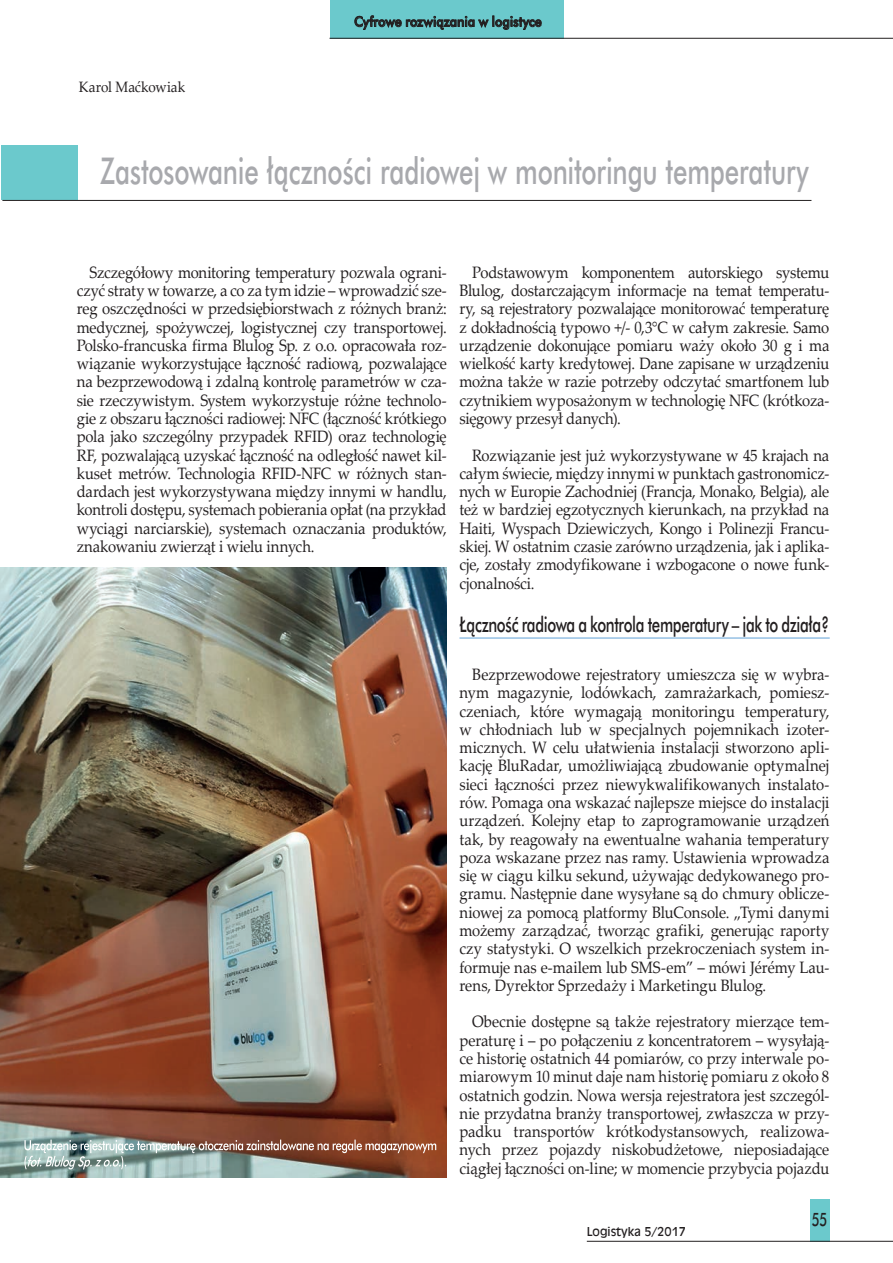
<style>
.page{position:relative;width:893px;height:1263px;background:#fff}
.page>*{position:absolute;margin:0;border:0;box-sizing:border-box;transform-origin:0 0}
.t1{font:36px "Futura Md PL";letter-spacing:-.01em;color:#a8a9ad;scale:.7 1}
.t2{font:21px "Futura Md PL";letter-spacing:-.025em;color:#231f20;scale:.7 1}
.t3{font:18px "Futura Md PL";color:#231f20;scale:.7 1}
.t4{font:16.5px/18.3px "Palatino Linotype";letter-spacing:-.01em;color:#231f20;text-align:justify;scale:.9 1}
.t5{font:15px "Palatino Linotype";color:#231f20;scale:.9 1}
.t6{font:13.5px "Futura Md PL";letter-spacing:.01em;color:#231f20;scale:.9 1}
.t7{font:12px "Incised 901 EU";color:#231f20}
</style>
<div class="page">
<div style="left:810px;top:1199px;width:19px;height:42px;background:#6bc9cc"></div>
<hr style="left:587px;top:1241px;width:306px;height:1px;background:#231f20">
<div style="left:330px;top:0;width:233px;height:38px;background:#6bc9cc"></div>
<hr style="left:330px;top:38px;width:563px;height:1px;background:#231f20">
<svg style="left:354px;top:15px;width:188px;height:15px"></svg>
<div style="left:1px;top:145px;width:77px;height:55px;background:#6bc9cc"></div>
<hr style="left:2px;top:200px;width:809px;height:1px;background:#231f20">
<hr style="left:459px;top:638px;width:371px;height:1px;background:#61a1d7">
<img style="left:0;top:568px;width:446px;height:610px">
<svg style="left:24px;top:1139px;width:412px;height:30px;background:#95897d"></svg>
<p class="t5" style="left:79px;top:76px;width:120px">Karol Maćkowiak</p>
<p class="t6" style="left:354px;top:13px;width:210px">Cyfrowe rozwiązania w logistyce</p>
<h1 class="t1" style="left:100px;top:149px;width:1014px">Zastosowanie łączności radiowej w monitoringu temperatury</h1>
<p class="t4" style="left:77px;top:262px;width:413px;text-indent:13px">Szczegółowy monitoring temperatury pozwala ograni&shy;czyć straty w towarze, a co za tym idzie – wprowadzić sze&shy;reg oszczędności w przedsiębiorstwach z różnych branż: medycznej, spożywczej, logistycznej czy transportowej.<br>Polsko-francuska firma Blulog Sp. z o.o. opracowała roz&shy;wiązanie wykorzystujące łączność radiową, pozwalające na bezprzewodową i zdalną kontrolę parametrów w cza&shy;sie rzeczywistym. System wykorzystuje różne technolo&shy;gie z obszaru łączności radiowej: NFC (łączność krótkiego pola jako szczególny przypadek RFID) oraz technologię RF, pozwalającą uzyskać łączność na odległość nawet kil&shy;kuset metrów. Technologia RFID-NFC w różnych stan&shy;dardach jest wykorzystywana między innymi w handlu, kontroli dostępu, systemach pobierania opłat (na przykład wyciągi narciarskie), systemach oznaczania produktów, znakowaniu zwierząt i wielu innych.</p>
<p class="t4" style="left:459px;top:262px;width:413px;text-indent:13px">Podstawowym komponentem autorskiego systemu Blulog, dostarczającym informacje na temat temperatu&shy;ry, są rejestratory pozwalające monitorować temperaturę z dokładnością typowo +/- 0,3°C w całym zakresie. Samo urządzenie dokonujące pomiaru waży około 30 g i ma wielkość karty kredytowej. Dane zapisane w urządzeniu można także w razie potrzeby odczytać smartfonem lub czytnikiem wyposażonym w technologię NFC (krótkoza&shy;sięgowy przesył danych).</p>
<p class="t4" style="left:459px;top:445px;width:413px;text-indent:13px">Rozwiązanie jest już wykorzystywane w 45 krajach na całym świecie, między innymi w punktach gastronomicz&shy;nych w Europie Zachodniej (Francja, Monako, Belgia), ale też w bardziej egzotycznych kierunkach, na przykład na Haiti, Wyspach Dziewiczych, Kongo i Polinezji Francu&shy;skiej. W ostatnim czasie zarówno urządzenia, jak i aplika&shy;cje, zostały zmodyfikowane i wzbogacone o nowe funk&shy;cjonalności.</p>
<p class="t2" style="left:459px;top:611px;width:530px">Łączność radiowa a kontrola temperatury – jak to działa?</p>
<p class="t4" style="left:459px;top:664px;width:413px;text-indent:13px">Bezprzewodowe rejestratory umieszcza się w wybra&shy;nym magazynie, lodówkach, zamrażarkach, pomiesz&shy;czeniach, które wymagają monitoringu temperatury, w chłodniach lub w specjalnych pojemnikach izoter&shy;micznych. W celu ułatwienia instalacji stworzono apli&shy;kację BluRadar, umożliwiającą zbudowanie optymalnej sieci łączności przez niewykwalifikowanych instalato&shy;rów. Pomaga ona wskazać najlepsze miejsce do instalacji urządzeń. Kolejny etap to zaprogramowanie urządzeń tak, by reagowały na ewentualne wahania temperatury poza wskazane przez nas ramy. Ustawienia wprowadza się w ciągu kilku sekund, używając dedykowanego pro&shy;gramu. Następnie dane wysyłane są do chmury oblicze&shy;niowej za pomocą platformy BluConsole. „Tymi danymi możemy zarządzać, tworząc grafiki, generując raporty czy statystyki. O wszelkich przekroczeniach system in&shy;formuje nas e-mailem lub SMS-em” – mówi Jérémy Lau&shy;rens, Dyrektor Sprzedaży i Marketingu Blulog.</p>
<p class="t4" style="left:459px;top:1012px;width:413px;text-indent:13px">Obecnie dostępne są także rejestratory mierzące tem&shy;peraturę i – po połączeniu z koncentratorem – wysyłają&shy;ce historię ostatnich 44 pomiarów, co przy interwale po&shy;miarowym 10 minut daje nam historię pomiaru z około 8 ostatnich godzin. Nowa wersja rejestratora jest szczegól&shy;nie przydatna branży transportowej, zwłaszcza w przy&shy;padku transportów krótkodystansowych, realizowa&shy;nych przez pojazdy niskobudżetowe, nieposiadające ciągłej łączności on-line; w momencie przybycia pojazdu</p>
<p class="t7" style="left:587px;top:1224px;width:101px">Logistyka 5/2017</p>
<p class="t3" style="left:812px;top:1208px;width:23px">55</p>
</div>
